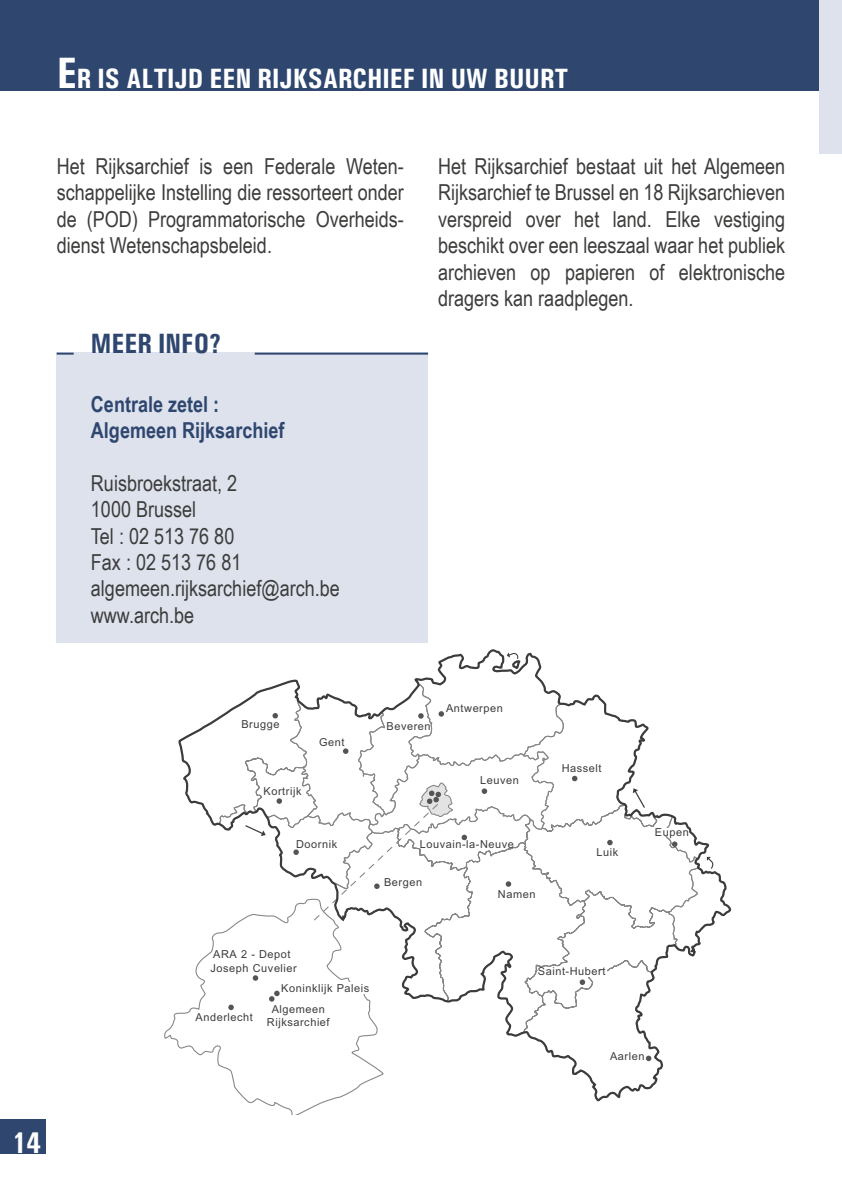
<style>
.page{position:relative;width:842px;height:1191px;background:#fff}
.page>*{position:absolute;margin:0;border:0;box-sizing:border-box;transform-origin:0 0}
.t1{font:700 condensed 30px "Univers";color:#fff}
.t2{font:700 condensed 28px "Univers";color:#fff}
.t3{font:700 condensed 28px "Univers";color:#2f476f}
.t4{font:22px/26.4px "Arial Narrow";color:#3c3c3b;text-align:justify}
.t5{font:700 22px/26.4px "Arial Narrow";color:#2f476f}
.t6{font:11px/20.8px "Arial";letter-spacing:.05em;color:#3c3c3b}
.s1{font-size:44px}
</style>
<div class="page">
<div style="left:0;top:0;width:842px;height:91px;background:#2f476f"></div>
<div style="left:819px;top:0;width:23px;height:153px;background:#dde2ed"></div>
<div style="left:0;top:1119px;width:45px;height:34px;background:#2f476f"></div>
<svg style="left:164px;top:1012px;width:164px;height:102px"></svg>
<svg style="left:178px;top:649px;width:516px;height:452px"></svg>
<svg style="left:646px;top:1055px;width:5px;height:6px"></svg>
<svg style="left:572px;top:775px;width:5px;height:6px"></svg>
<svg style="left:607px;top:840px;width:6px;height:5px"></svg>
<svg style="left:272px;top:713px;width:6px;height:5px"></svg>
<svg style="left:277px;top:798px;width:5px;height:6px"></svg>
<svg style="left:580px;top:979px;width:5px;height:6px"></svg>
<svg style="left:228px;top:1004px;width:6px;height:6px"></svg>
<svg style="left:269px;top:990px;width:11px;height:11px"></svg>
<svg style="left:507px;top:652px;width:13px;height:17px"></svg>
<svg style="left:217px;top:802px;width:49px;height:40px"></svg>
<svg style="left:633px;top:788px;width:12px;height:20px"></svg>
<svg style="left:662px;top:816px;width:69px;height:140px"></svg>
<svg style="left:290px;top:692px;width:265px;height:232px"></svg>
<svg style="left:253px;top:975px;width:5px;height:5px"></svg>
<div style="left:57px;top:352px;width:371px;height:291px;background:#dde2ed"></div>
<svg style="left:57px;top:352px;width:17px;height:2px"></svg>
<hr style="left:255px;top:352px;width:173px;height:2px;background:#2f476f">
<p class="t2" style="left:57px;top:61px;width:167px"><span class="s1">E</span>R IS ALTIJD EEN</p>
<p class="t2" style="left:258px;top:61px;width:312px">RIJKSARCHIEF IN UW BUURT</p>
<p class="t4" style="left:57px;top:152px;width:349px">Het Rijksarchief is een Federale Weten&shy;schappelijke Instelling die ressorteert onder de (POD) Programmatorische Overheids&shy;dienst Wetenschapsbeleid.</p>
<p class="t4" style="left:438px;top:152px;width:349px">Het Rijksarchief bestaat uit het Algemeen Rijksarchief te Brussel en 18 Rijksarchieven verspreid over het land. Elke vestiging beschikt over een leeszaal waar het publiek archieven op papieren of elektronische dragers kan raadplegen.</p>
<p class="t3" style="left:91px;top:326px;width:132px">MEER INFO?</p>
<p class="t5" style="left:91px;top:389px;width:195px">Centrale zetel :<br>Algemeen Rijksarchief</p>
<p class="t4" style="left:91px;top:469px;width:250px;text-align:left">Ruisbroekstraat, 2<br>1000 Brussel<br>Tel : 02 513 76 80<br>Fax : 02 513 76 81 algemeen.rijksarchief@arch.be www.arch.be</p>
<h1 class="t1" style="left:12px;top:1124px;width:30px">14</h1>
<p class="t6" style="left:241px;top:713px;width:40px">Brugge</p>
<p class="t6" style="left:264px;top:781px;width:39px">Kortrijk</p>
<p class="t6" style="left:319px;top:732px;width:27px">Gent</p>
<p class="t6" style="left:296px;top:833px;width:43px">Doornik</p>
<p class="t6" style="left:386px;top:715px;width:46px">Beveren</p>
<p class="t6" style="left:446px;top:697px;width:58px">Antwerpen</p>
<p class="t6" style="left:480px;top:770px;width:40px">Leuven</p>
<p class="t6" style="left:420px;top:833px;width:96px">Louvain-la-Neuve</p>
<p class="t6" style="left:384px;top:871px;width:40px">Bergen</p>
<p class="t6" style="left:498px;top:884px;width:39px">Namen</p>
<p class="t6" style="left:562px;top:758px;width:41px">Hasselt</p>
<p class="t6" style="left:596px;top:841px;width:23px">Luik</p>
<p class="t6" style="left:655px;top:821px;width:35px">Eupen</p>
<p class="t6" style="left:211px;top:948px;width:88px;line-height:13.2px">ARA 2 - Depot<br>Joseph Cuvelier</p>
<p class="t6" style="left:196px;top:1006px;width:59px">Anderlecht</p>
<p class="t6" style="left:272px;top:977px;width:99px;text-indent:10px">Koninklijk Paleis<br>Algemeen</p>
<p class="t6" style="left:267px;top:1011px;width:64px">Rijksarchief</p>
<p class="t6" style="left:538px;top:961px;width:69px">Saint-Hubert</p>
<p class="t6" style="left:610px;top:1045px;width:36px">Aarlen</p>
</div>
